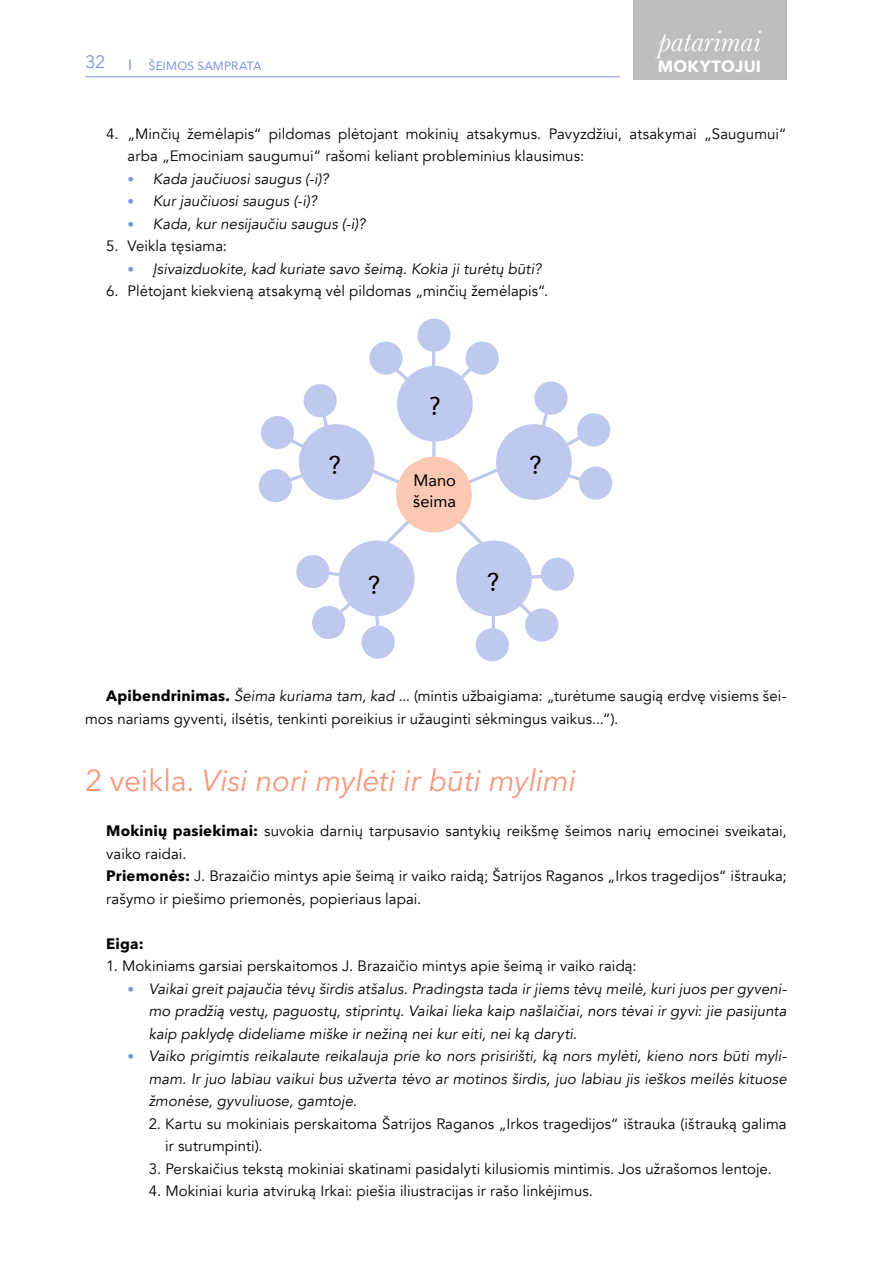
<style>
.page{position:relative;width:893px;height:1263px;background:#fff}
.page>*{position:absolute;margin:0;border:0;box-sizing:border-box;transform-origin:0 0}
.t1{font:italic 30.3px "Baskerville";letter-spacing:.01em;color:#fff}
.t2{font:italic 30px "Avenir Next LT Pro";letter-spacing:-.01em;color:#f79679}
.t3{font:25.5px "Avenir";color:#000}
.t4{font:18px "Avenir Next";color:#8093dc}
.t5{font:16.5px/21px "Avenir";letter-spacing:.005em;color:#000}
.t6{font:700 16.2px "Avenir Next";letter-spacing:.01em;color:#fff}
.t7{font:15px/22.5px "Avenir";letter-spacing:.005em;color:#000}
.t8{font:italic 15px/22.5px "Avenir";letter-spacing:.005em;color:#000;text-align:justify}
.t9{font:700 15px "Avenir Next LT Pro";color:#000}
.t10{font:12px "Avenir";letter-spacing:.015em;color:#8093dc}
.s1{font-size:15px}
.s2{font-style:normal;font-size:13.5px;color:#8093dc}
.s3{font-family:"Avenir Next LT Pro";font-weight:700}
.s4{font-style:italic}
.s5{font-style:normal}
</style>
<div class="page">
<div style="left:633px;top:0;width:154px;height:80px;background:#bcbec0"></div>
<hr style="left:85px;top:76px;width:535px;height:1px;background:#8093dc">
<div style="left:369px;top:342px;width:34px;height:33px;background:#bfc9ee;border-radius:50%"></div>
<div style="left:417px;top:319px;width:34px;height:33px;background:#bfc9ee;border-radius:50%"></div>
<div style="left:465px;top:342px;width:34px;height:33px;background:#bfc9ee;border-radius:50%"></div>
<hr style="left:432px;top:336px;width:3px;height:68px;background:#bfc9ee">
<svg style="left:259px;top:353px;width:354px;height:309px"></svg>
<p class="t4" style="left:85px;top:47px;width:22px">32</p>
<p class="t10" style="left:128px;top:56px;width:135px"><span class="s1">I</span> ŠEIMOS SAMPRATA</p>
<h1 class="t1" style="left:658px;top:21px;width:104px">patarimai</h1>
<p class="t6" style="left:658px;top:52px;width:105px">MOKYTOJUI</p>
<p class="t7" style="left:128px;top:122px;width:661px;text-indent:-21px">4. „Minčių žemėlapis“ pildomas plėtojant mokinių atsakymus. Pavyzdžiui, atsakymai „Saugumui“ arba „Emociniam saugumui“ rašomi keliant probleminius klausimus:</p>
<p class="t8" style="left:128px;top:167px;width:203px"><span class="s2">•</span> Kada jaučiuosi saugus (-i)?</p>
<p class="t8" style="left:128px;top:190px;width:191px"><span class="s2">•</span> Kur jaučiuosi saugus (-i)?</p>
<p class="t8" style="left:128px;top:212px;width:239px"><span class="s2">•</span> Kada, kur nesijaučiu saugus (-i)?</p>
<p class="t7" style="left:106px;top:235px;width:122px">5. Veikla tęsiama:</p>
<p class="t8" style="left:128px;top:257px;width:415px"><span class="s2">•</span> Įsivaizduokite, kad kuriate savo šeimą. Kokia ji turėtų būti?</p>
<p class="t7" style="left:106px;top:280px;width:443px">6. Plėtojant kiekvieną atsakymą vėl pildomas „minčių žemėlapis“.</p>
<h3 class="t3" style="left:329px;top:445px;width:14px">?</h3>
<h3 class="t3" style="left:428px;top:386px;width:14px">?</h3>
<p class="t5" style="left:413px;top:469px;width:44px">Mano šeima</p>
<h3 class="t3" style="left:368px;top:564px;width:14px">?</h3>
<h3 class="t3" style="left:487px;top:562px;width:14px">?</h3>
<h3 class="t3" style="left:530px;top:444px;width:14px">?</h3>
<p class="t7" style="left:85px;top:685px;width:703px;text-indent:21px"><span class="s3">Apibendrinimas.</span> <span class="s4">Šeima kuriama tam, kad ...</span> (mintis užbaigiama: „turėtume saugią erdvę visiems šei&shy;mos nariams gyventi, ilsėtis, tenkinti poreikius ir užauginti sėkmingus vaikus...“).</p>
<h2 class="t2" style="left:85px;top:763px;width:493px"><span class="s5">2 veikla.</span> Visi nori mylėti ir būti mylimi</h2>
<p class="t7" style="left:106px;top:820px;width:682px"><span class="s3">Mokinių pasiekimai:</span> suvokia darnių tarpusavio santykių reikšmę šeimos narių emocinei sveikatai, vaiko raidai.<br><span class="s3">Priemonės:</span> J. Brazaičio mintys apie šeimą ir vaiko raidą; Šatrijos Raganos „Irkos tragedijos“ ištrauka; rašymo ir piešimo priemonės, popieriaus lapai.</p>
<p class="t9" style="left:106px;top:934px;width:39px">Eiga:</p>
<p class="t7" style="left:106px;top:955px;width:532px">1. Mokiniams garsiai perskaitomos J. Brazaičio mintys apie šeimą ir vaiko raidą:</p>
<p class="t8" style="left:149px;top:977px;width:639px;text-indent:-21px"><span class="s2">•</span> Vaikai greit pajaučia tėvų širdis atšalus. Pradingsta tada ir jiems tėvų meilė, kuri juos per gyveni&shy;mo pradžią vestų, paguostų, stiprintų. Vaikai lieka kaip našlaičiai, nors tėvai ir gyvi: jie pasijunta kaip paklydę dideliame miške ir nežiną nei kur eiti, nei ką daryti.</p>
<p class="t8" style="left:149px;top:1045px;width:639px;text-indent:-21px"><span class="s2">•</span> Vaiko prigimtis reikalaute reikalauja prie ko nors prisirišti, ką nors mylėti, kieno nors būti myli&shy;mam. Ir juo labiau vaikui bus užverta tėvo ar motinos širdis, juo labiau jis ieškos meilės kituose žmonėse, gyvuliuose, gamtoje.</p>
<p class="t7" style="left:165px;top:1112px;width:623px;text-indent:-16px">2. Kartu su mokiniais perskaitoma Šatrijos Raganos „Irkos tragedijos“ ištrauka (ištrauką galima ir sutrumpinti).</p>
<p class="t7" style="left:149px;top:1157px;width:625px">3. Perskaičius tekstą mokiniai skatinami pasidalyti kilusiomis mintimis. Jos užrašomos lentoje.</p>
<p class="t7" style="left:149px;top:1180px;width:446px">4. Mokiniai kuria atviruką Irkai: piešia iliustracijas ir rašo linkėjimus.</p>
</div>
